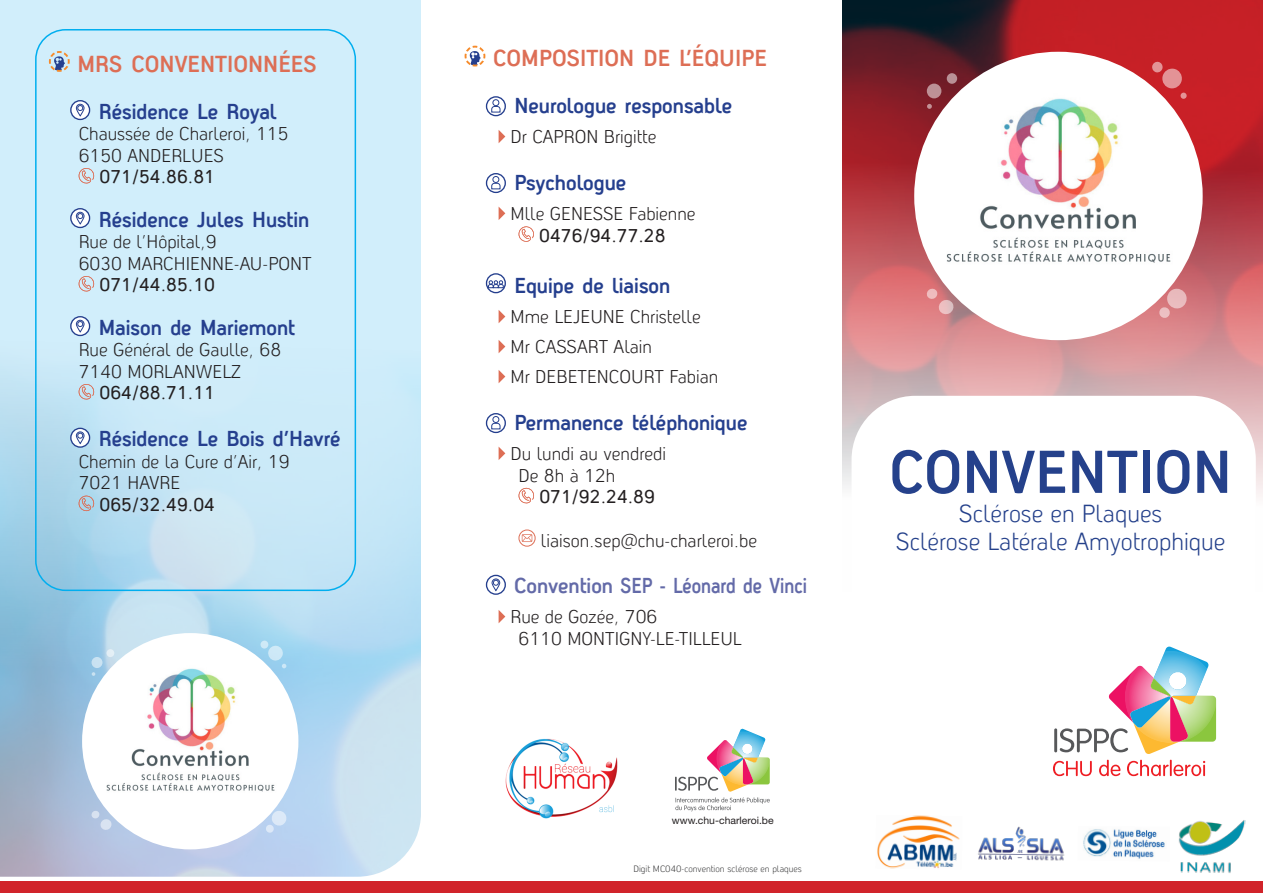
<style>
.page{position:relative;width:1263px;height:893px;background:#fff}
.page>*{position:absolute;margin:0;border:0;box-sizing:border-box;transform-origin:0 0}
.t1{font:700 58.5px "Antagometrica BT";color:#25418b}
.t2{font:24px "Antagometrica BT Light";color:#25418b}
.t3{font:700 22.5px "Antagometrica BT";color:#dd6e55}
.t4{font:700 21px "Antagometrica BT";color:#253f8e}
.t5{font:700 21px "Antagometrica BT";color:#636aa8}
.t6{font:18px "Antagometrica BT Light";color:#231f20}
.t7{font:18px "Antagometrica BT";color:#231f20}
.t8{font:10.2px "Helvetica Neue LT Std";color:#231f20}
.t9{font:9px "Antagometrica BT Light";color:#3e3e3f}
</style>
<div class="page">
<div style="left:0;top:0;width:421px;height:272px;background:#d1eefb"></div>
<img style="left:0;top:272px;width:421px;height:605px">
<svg style="left:675px;top:728px;width:95px;height:83px"></svg>
<img style="left:505px;top:738px;width:113px;height:81px">
<svg style="left:464px;top:45px;width:22px;height:22px"></svg>
<svg style="left:486px;top:97px;width:19px;height:19px"></svg>
<div style="left:493px;top:99px;width:6px;height:7px;border:1px solid #253f8e;border-radius:50%"></div>
<svg style="left:491px;top:106px;width:10px;height:7px"></svg>
<div style="left:486px;top:96px;width:20px;height:20px;border:1px solid #253f8e;border-radius:50%"></div>
<svg style="left:499px;top:130px;width:6px;height:13px"></svg>
<svg style="left:486px;top:174px;width:19px;height:18px"></svg>
<div style="left:493px;top:176px;width:6px;height:7px;border:1px solid #253f8e;border-radius:50%"></div>
<svg style="left:491px;top:183px;width:10px;height:7px"></svg>
<div style="left:486px;top:173px;width:20px;height:20px;border:1px solid #253f8e;border-radius:50%"></div>
<svg style="left:499px;top:207px;width:6px;height:13px"></svg>
<svg style="left:519px;top:226px;width:15px;height:16px"></svg>
<svg style="left:486px;top:274px;width:19px;height:19px"></svg>
<svg style="left:488px;top:281px;width:16px;height:7px"></svg>
<div style="left:486px;top:273px;width:20px;height:20px;border:1px solid #253f8e;border-radius:50%"></div>
<svg style="left:499px;top:310px;width:6px;height:13px"></svg>
<svg style="left:499px;top:340px;width:6px;height:13px"></svg>
<svg style="left:499px;top:370px;width:6px;height:13px"></svg>
<svg style="left:486px;top:414px;width:19px;height:18px"></svg>
<div style="left:493px;top:416px;width:6px;height:7px;border:1px solid #253f8e;border-radius:50%"></div>
<svg style="left:491px;top:423px;width:10px;height:7px"></svg>
<div style="left:486px;top:413px;width:20px;height:20px;border:1px solid #253f8e;border-radius:50%"></div>
<svg style="left:499px;top:447px;width:6px;height:13px"></svg>
<svg style="left:519px;top:487px;width:15px;height:17px"></svg>
<svg style="left:522px;top:534px;width:10px;height:8px"></svg>
<div style="left:519px;top:530px;width:16px;height:16px;border:1px solid #dd6e55;border-radius:50%"></div>
<svg style="left:486px;top:575px;width:19px;height:19px"></svg>
<svg style="left:491px;top:578px;width:9px;height:13px"></svg>
<div style="left:486px;top:575px;width:20px;height:20px;border:1px solid #253f8e;border-radius:50%"></div>
<svg style="left:499px;top:610px;width:6px;height:13px"></svg>
<svg style="left:48px;top:50px;width:23px;height:23px"></svg>
<svg style="left:71px;top:101px;width:19px;height:18px"></svg>
<svg style="left:76px;top:103px;width:9px;height:14px"></svg>
<div style="left:70px;top:100px;width:20px;height:20px;border:1px solid #253f8e;border-radius:50%"></div>
<svg style="left:79px;top:168px;width:15px;height:16px"></svg>
<svg style="left:71px;top:209px;width:19px;height:18px"></svg>
<svg style="left:76px;top:211px;width:9px;height:14px"></svg>
<div style="left:70px;top:208px;width:20px;height:20px;border:1px solid #253f8e;border-radius:50%"></div>
<svg style="left:79px;top:276px;width:15px;height:16px"></svg>
<svg style="left:71px;top:317px;width:19px;height:18px"></svg>
<svg style="left:76px;top:319px;width:9px;height:14px"></svg>
<div style="left:70px;top:316px;width:20px;height:20px;border:1px solid #253f8e;border-radius:50%"></div>
<svg style="left:79px;top:384px;width:15px;height:16px"></svg>
<svg style="left:71px;top:428px;width:19px;height:19px"></svg>
<svg style="left:76px;top:431px;width:9px;height:13px"></svg>
<div style="left:70px;top:428px;width:20px;height:20px;border:1px solid #253f8e;border-radius:50%"></div>
<svg style="left:79px;top:495px;width:15px;height:17px"></svg>
<img style="left:842px;top:0;width:421px;height:496px">
<div style="left:35px;top:29px;width:321px;height:562px;border:2px solid #00aeef;border-radius:30px"></div>
<img style="left:914px;top:52px;width:289px;height:288px;border-radius:144px">
<div style="left:927px;top:84px;width:14px;height:14px;background:#bd9196;border-radius:50%"></div>
<div style="left:947px;top:73px;width:10px;height:11px;background:#b99196;border-radius:50%"></div>
<svg style="left:927px;top:104px;width:5px;height:5px"></svg>
<svg style="left:926px;top:288px;width:28px;height:27px"></svg>
<svg style="left:1159px;top:287px;width:29px;height:32px"></svg>
<svg style="left:1152px;top:61px;width:31px;height:28px"></svg>
<svg style="left:1180px;top:92px;width:7px;height:7px"></svg>
<img style="left:82px;top:633px;width:216px;height:216px;border-radius:108px">
<div style="left:92px;top:657px;width:10px;height:11px;background:#c9e2f2;border-radius:50%"></div>
<div style="left:106px;top:649px;width:8px;height:8px;background:#e3eef5;border-radius:50%"></div>
<svg style="left:92px;top:672px;width:3px;height:4px"></svg>
<svg style="left:91px;top:810px;width:21px;height:21px"></svg>
<svg style="left:265px;top:810px;width:22px;height:23px"></svg>
<svg style="left:260px;top:640px;width:9px;height:9px"></svg>
<svg style="left:268px;top:645px;width:19px;height:23px"></svg>
<div style="left:851px;top:396px;width:405px;height:271px;background:#fff;border-radius:64px"></div>
<img style="left:1178px;top:820px;width:68px;height:53px">
<img style="left:978px;top:826px;width:87px;height:35px">
<img style="left:1083px;top:829px;width:82px;height:30px">
<img style="left:877px;top:815px;width:83px;height:54px">
<div style="left:0;top:881px;width:1263px;height:12px;background:#d1232a"></div>
<hr style="left:1054px;top:728px;width:3px;height:24px;background:#57585a;border-radius:2px">
<svg style="left:1060px;top:646px;width:156px;height:108px"></svg>
<svg style="left:1053px;top:761px;width:39px;height:15px"></svg>
<svg style="left:1099px;top:760px;width:21px;height:16px"></svg>
<svg style="left:1127px;top:760px;width:78px;height:16px"></svg>
<p class="t3" style="left:77px;top:50px;width:241px">MRS CONVENTIONNÉES</p>
<p class="t4" style="left:99px;top:98px;width:179px">Résidence Le Royal</p>
<p class="t6" style="left:79px;top:123px;width:211px">Chaussée de Charleroi, 115</p>
<p class="t6" style="left:79px;top:145px;width:147px">6150 ANDERLUES</p>
<p class="t7" style="left:99px;top:166px;width:117px">071/54.86.81</p>
<p class="t4" style="left:99px;top:206px;width:212px">Résidence Jules Hustin</p>
<p class="t6" style="left:79px;top:231px;width:139px">Rue de l’Hôpital,9</p>
<p class="t6" style="left:79px;top:253px;width:235px">6030 MARCHIENNE-AU-PONT</p>
<p class="t7" style="left:99px;top:274px;width:117px">071/44.85.10</p>
<p class="t4" style="left:99px;top:314px;width:198px">Maison de Mariemont</p>
<p class="t6" style="left:79px;top:339px;width:204px">Rue Général de Gaulle, 68</p>
<p class="t6" style="left:79px;top:361px;width:164px">7140 MORLANWELZ</p>
<p class="t7" style="left:99px;top:382px;width:117px">064/88.71.11</p>
<p class="t4" style="left:99px;top:426px;width:243px">Résidence Le Bois d’Havré</p>
<p class="t6" style="left:79px;top:451px;width:212px">Chemin de la Cure d’Air, 19</p>
<p class="t6" style="left:79px;top:472px;width:103px">7021 HAVRE</p>
<p class="t7" style="left:99px;top:494px;width:117px">065/32.49.04</p>
<p class="t3" style="left:493px;top:45px;width:275px">COMPOSITION DE L’ÉQUIPE</p>
<p class="t4" style="left:514px;top:93px;width:219px">Neurologue responsable</p>
<p class="t6" style="left:510px;top:126px;width:147px">Dr CAPRON Brigitte</p>
<p class="t4" style="left:514px;top:170px;width:113px">Psychologue</p>
<p class="t6" style="left:510px;top:203px;width:187px">Mlle GENESSE Fabienne</p>
<p class="t7" style="left:539px;top:224px;width:128px">0476/94.77.28</p>
<p class="t4" style="left:514px;top:273px;width:158px">Equipe de liaison</p>
<p class="t6" style="left:510px;top:306px;width:192px">Mme LEJEUNE Christelle</p>
<p class="t6" style="left:510px;top:336px;width:143px">Mr CASSART Alain</p>
<p class="t6" style="left:510px;top:366px;width:209px">Mr DEBETENCOURT Fabian</p>
<p class="t4" style="left:514px;top:410px;width:235px">Permanence téléphonique</p>
<p class="t6" style="left:510px;top:443px;width:157px">Du lundi au vendredi</p>
<p class="t6" style="left:519px;top:465px;width:98px">De 8h à 12h</p>
<p class="t7" style="left:539px;top:486px;width:117px">071/92.24.89</p>
<p class="t6" style="left:541px;top:529px;width:218px">liaison.sep@chu-charleroi.be</p>
<p class="t5" style="left:514px;top:573px;width:294px">Convention SEP - Léonard de Vinci</p>
<p class="t6" style="left:510px;top:606px;width:148px">Rue de Gozée, 706</p>
<p class="t6" style="left:519px;top:628px;width:225px">6110 MONTIGNY-LE-TILLEUL</p>
<p class="t8" style="left:672px;top:814px;width:103px">www.chu-charleroi.be</p>
<p class="t9" style="left:633px;top:863px;width:170px">Digit MC040-convention sclérose en plaques</p>
<p class="t1" style="left:889px;top:436px;width:344px">CONVENTION</p>
<p class="t2" style="left:959px;top:499px;width:205px">Sclérose en Plaques</p>
<p class="t2" style="left:896px;top:528px;width:331px">Sclérose Latérale Amyotrophique</p>
</div>
